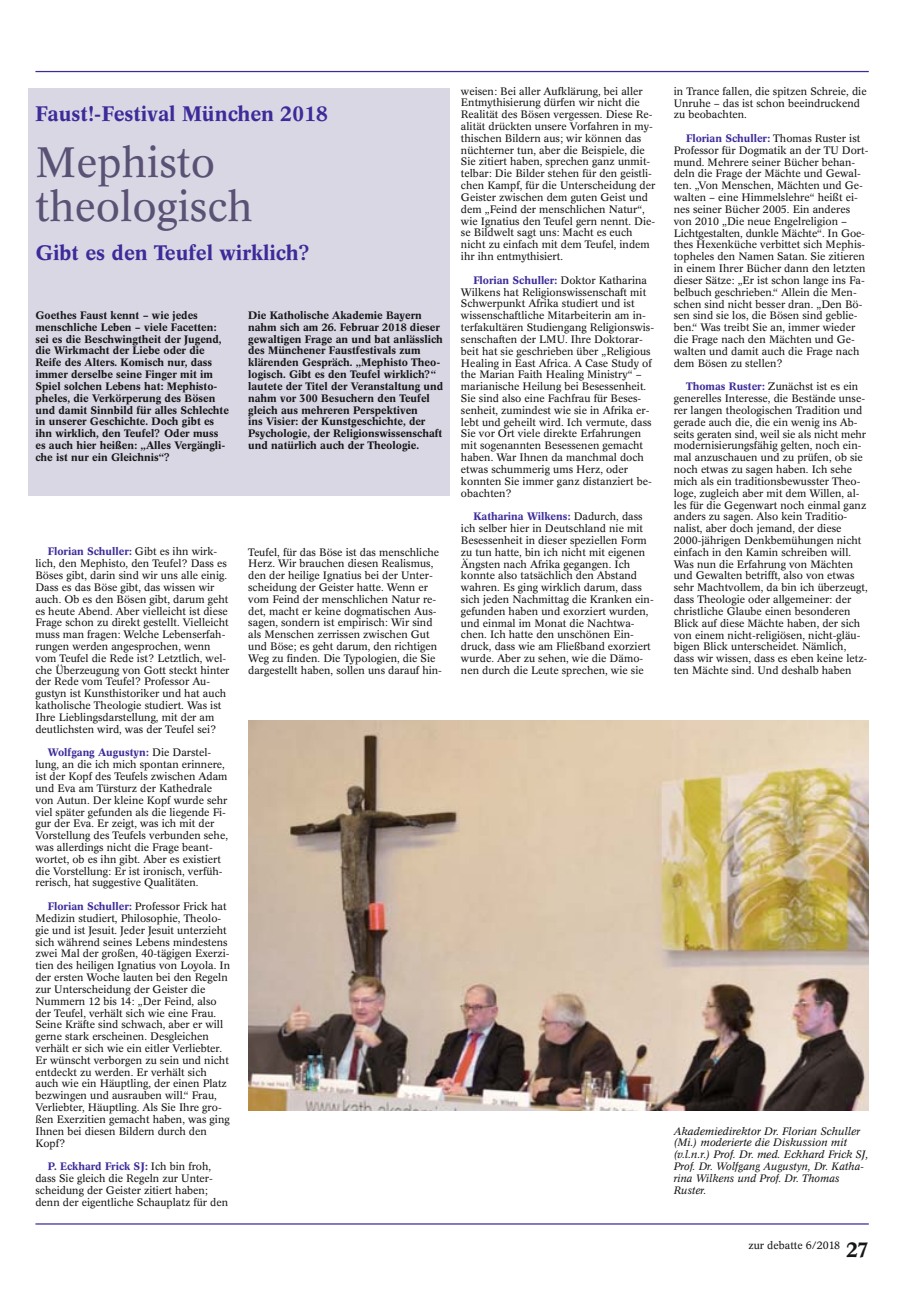
<style>
.page{position:relative;width:922px;height:1312px;background:#fff}
.page>*{position:absolute;margin:0;border:0;box-sizing:border-box;transform-origin:0 0}
.t1{font:41.88px/43.8px "Concorde BE";color:#5a5274}
.t2{font:500 20.62px "Concorde BE";color:#3c2b99}
.t3{font:10.62px/11.9px "Concorde BE";color:#151616}
.t4{font:500 10.62px/11.9px "Concorde BE";color:#151616}
.t5{font:italic 10.62px/11.9px "Concorde BE";color:#151616}
.s1{font-weight:500;color:#3c2b99}
.s2{font-weight:500;font-size:20.62px}
</style>
<div class="page">
<hr style="left:35px;top:1222px;width:833px;height:2px;background:#3c2b99">
<hr style="left:35px;top:71px;width:833px;height:1px;background:#3c2b99">
<div style="left:28px;top:89px;width:422px;height:407px;background:#dad7e5"></div>
<img style="left:248px;top:720px;width:620px;height:390px">
<h2 class="t2" style="left:35px;top:105px;width:294px">Faust!-Festival München 2018</h2>
<h1 class="t1" style="left:35px;top:144px;width:219px">Mephisto theologisch</h1>
<h2 class="t2" style="left:35px;top:244px;width:277px">Gibt es den Teufel wirklich?</h2>
<p class="t4" style="left:35px;top:310px;width:195px">Goethes Faust kennt – wie jedes menschliche Leben – viele Facetten: sei es die Beschwingtheit der Jugend, die Wirkmacht der Liebe oder die Reife des Alters. Komisch nur, dass immer derselbe seine Finger mit im Spiel solchen Lebens hat: Mephisto&shy;pheles, die Verkörperung des Bösen und damit Sinnbild für alles Schlechte in unserer Geschichte. Doch gibt es ihn wirklich, den Teufel? Oder muss es auch hier heißen: „Alles Vergängli&shy;che ist nur ein Gleichnis“?</p>
<p class="t4" style="left:248px;top:310px;width:196px">Die Katholische Akademie Bayern nahm sich am 26. Februar 2018 dieser gewaltigen Frage an und bat anlässlich des Münchener Faustfestivals zum klärenden Gespräch. „Mephisto Theo&shy;logisch. Gibt es den Teufel wirklich?“ lautete der Titel der Veranstaltung und nahm vor 300 Besuchern den Teufel gleich aus mehreren Perspektiven<br>ins Visier: der Kunstgeschichte, der Psychologie, der Religionswissenschaft und natürlich auch der Theologie.</p>
<p class="t3" style="left:35px;top:546px;width:195px;text-indent:12px"><span class="s1">Florian Schuller:</span> Gibt es ihn wirk&shy;lich, den Mephisto, den Teufel? Dass es Böses gibt, darin sind wir uns alle einig.<br>Dass es das Böse gibt, das wissen wir auch. Ob es den Bösen gibt, darum geht es heute Abend. Aber vielleicht ist diese Frage schon zu direkt gestellt. Vielleicht muss man fragen: Welche Lebenserfah&shy;rungen werden angesprochen, wenn vom Teufel die Rede ist? Letztlich, wel&shy;che Überzeugung von Gott steckt hinter der Rede vom Teufel? Professor Au&shy;gustyn ist Kunsthistoriker und hat auch katholische Theologie studiert. Was ist Ihre Lieblingsdarstellung, mit der am deutlichsten wird, was der Teufel sei?</p>
<p class="t3" style="left:35px;top:747px;width:194px;text-indent:12px"><span class="s1">Wolfgang Augustyn:</span> Die Darstel&shy;lung, an die ich mich spontan erinnere, ist der Kopf des Teufels zwischen Adam und Eva am Türsturz der Kathedrale von Autun. Der kleine Kopf wurde sehr viel später gefunden als die liegende Fi&shy;gur der Eva. Er zeigt, was ich mit der Vorstellung des Teufels verbunden sehe, was allerdings nicht die Frage beant&shy;wortet, ob es ihn gibt. Aber es existiert die Vorstellung: Er ist ironisch, verfüh&shy;rerisch, hat suggestive Qualitäten.</p>
<p class="t3" style="left:35px;top:901px;width:196px;text-indent:12px"><span class="s1">Florian Schuller:</span> Professor Frick hat Medizin studiert, Philosophie, Theolo&shy;gie und ist Jesuit. Jeder Jesuit unterzieht sich während seines Lebens mindestens zwei Mal der großen, 40-tägigen Exerzi&shy;tien des heiligen Ignatius von Loyola. In der ersten Woche lauten bei den Regeln zur Unterscheidung der Geister die Nummern 12 bis 14: „Der Feind, also der Teufel, verhält sich wie eine Frau.<br>Seine Kräfte sind schwach, aber er will gerne stark erscheinen. Desgleichen verhält er sich wie ein eitler Verliebter.<br>Er wünscht verborgen zu sein und nicht entdeckt zu werden. Er verhält sich auch wie ein Häuptling, der einen Platz bezwingen und ausrauben will.“ Frau, Verliebter, Häuptling. Als Sie Ihre gro&shy;ßen Exerzitien gemacht haben, was ging Ihnen bei diesen Bildern durch den Kopf?</p>
<p class="t3" style="left:35px;top:1161px;width:194px;text-indent:12px"><span class="s1">P. Eckhard Frick SJ:</span> Ich bin froh, dass Sie gleich die Regeln zur Unter&shy;scheidung der Geister zitiert haben; denn der eigentliche Schauplatz für den</p>
<p class="t3" style="left:248px;top:546px;width:195px">Teufel, für das Böse ist das menschliche Herz. Wir brauchen diesen Realismus, den der heilige Ignatius bei der Unter&shy;scheidung der Geister hatte. Wenn er vom Feind der menschlichen Natur re&shy;det, macht er keine dogmatischen Aus&shy;sagen, sondern ist empirisch: Wir sind als Menschen zerrissen zwischen Gut und Böse; es geht darum, den richtigen Weg zu finden. Die Typologien, die Sie dargestellt haben, sollen uns darauf hin-</p>
<p class="t3" style="left:461px;top:86px;width:196px">weisen: Bei aller Aufklärung, bei aller Entmythisierung dürfen wir nicht die Realität des Bösen vergessen. Diese Re&shy;alität drückten unsere Vorfahren in my&shy;thischen Bildern aus; wir können das nüchterner tun, aber die Beispiele, die Sie zitiert haben, sprechen ganz unmit&shy;telbar: Die Bilder stehen für den geistli&shy;chen Kampf, für die Unterscheidung der Geister zwischen dem guten Geist und dem „Feind der menschlichen Natur“, wie Ignatius den Teufel gern nennt. Die&shy;se Bildwelt sagt uns: Macht es euch nicht zu einfach mit dem Teufel, indem ihr ihn entmythisiert.</p>
<p class="t3" style="left:461px;top:275px;width:195px;text-indent:12px"><span class="s1">Florian Schuller:</span> Doktor Katharina Wilkens hat Religionswissenschaft mit Schwerpunkt Afrika studiert und ist wissenschaftliche Mitarbeiterin am in&shy;terfakultären Studiengang Religionswis&shy;senschaften der LMU. Ihre Doktorar&shy;beit hat sie geschrieben über „Religious Healing in East Africa. A Case Study of the Marian Faith Healing Ministry“ – marianische Heilung bei Besessenheit.<br>Sie sind also eine Fachfrau für Beses&shy;senheit, zumindest wie sie in Afrika er&shy;lebt und geheilt wird. Ich vermute, dass Sie vor Ort viele direkte Erfahrungen mit sogenannten Besessenen gemacht haben. War Ihnen da manchmal doch etwas schummerig ums Herz, oder konnten Sie immer ganz distanziert be&shy;obachten?</p>
<p class="t3" style="left:461px;top:511px;width:194px;text-indent:12px"><span class="s1">Katharina Wilkens:</span> Dadurch, dass ich selber hier in Deutschland nie mit Besessenheit in dieser speziellen Form zu tun hatte, bin ich nicht mit eigenen Ängsten nach Afrika gegangen. Ich konnte also tatsächlich den Abstand wahren. Es ging wirklich darum, dass sich jeden Nachmittag die Kranken ein&shy;gefunden haben und exorziert wurden, und einmal im Monat die Nachtwa&shy;chen. Ich hatte den unschönen Ein&shy;druck, dass wie am Fließband exorziert wurde. Aber zu sehen, wie die Dämo&shy;nen durch die Leute sprechen, wie sie</p>
<p class="t3" style="left:673px;top:86px;width:194px">in Trance fallen, die spitzen Schreie, die<br>Unruhe – das ist schon beeindruckend zu beobachten.</p>
<p class="t3" style="left:673px;top:133px;width:196px;text-indent:12px"><span class="s1">Florian Schuller:</span> Thomas Ruster ist Professor für Dogmatik an der TU Dort&shy;mund. Mehrere seiner Bücher behan&shy;deln die Frage der Mächte und Gewal&shy;ten. „Von Menschen, Mächten und Ge&shy;walten – eine Himmelslehre“ heißt ei&shy;nes seiner Bücher 2005. Ein anderes von 2010 „Die neue Engelreligion – Lichtgestalten, dunkle Mächte“. In Goe&shy;thes Hexenküche verbittet sich Mephis&shy;topheles den Namen Satan. Sie zitieren in einem Ihrer Bücher dann den letzten dieser Sätze: „Er ist schon lange ins Fa&shy;belbuch geschrieben.“ Allein die Men&shy;schen sind nicht besser dran. „Den Bö&shy;sen sind sie los, die Bösen sind geblie&shy;ben.“ Was treibt Sie an, immer wieder die Frage nach den Mächten und Ge&shy;walten und damit auch die Frage nach dem Bösen zu stellen?</p>
<p class="t3" style="left:673px;top:381px;width:195px;text-indent:12px"><span class="s1">Thomas Ruster:</span> Zunächst ist es ein generelles Interesse, die Bestände unse&shy;rer langen theologischen Tradition und gerade auch die, die ein wenig ins Ab&shy;seits geraten sind, weil sie als nicht mehr modernisierungsfähig gelten, noch ein&shy;mal anzuschauen und zu prüfen, ob sie noch etwas zu sagen haben. Ich sehe mich als ein traditionsbewusster Theo&shy;loge, zugleich aber mit dem Willen, al&shy;les für die Gegenwart noch einmal ganz anders zu sagen. Also kein Traditio&shy;nalist, aber doch jemand, der diese 2000-jährigen Denkbemühungen nicht einfach in den Kamin schreiben will.<br>Was nun die Erfahrung von Mächten und Gewalten betrifft, also von etwas sehr Machtvollem, da bin ich überzeugt, dass Theologie oder allgemeiner: der christliche Glaube einen besonderen Blick auf diese Mächte haben, der sich von einem nicht-religiösen, nicht-gläu&shy;bigen Blick unterscheidet. Nämlich, dass wir wissen, dass es eben keine letz&shy;ten Mächte sind. Und deshalb haben</p>
<p class="t5" style="left:673px;top:1125px;width:196px">Akademiedirektor Dr. Florian Schuller (Mi.) moderierte die Diskussion mit (v.l.n.r.) Prof. Dr. med. Eckhard Frick SJ, Prof. Dr. Wolfgang Augustyn, Dr. Katha - rina Wilkens und Prof. Dr. Thomas Ruster.</p>
<p class="t3" style="left:748px;top:1239px;width:122px">zur debatte 6/2018 <span class="s2">27</span></p>
</div>
